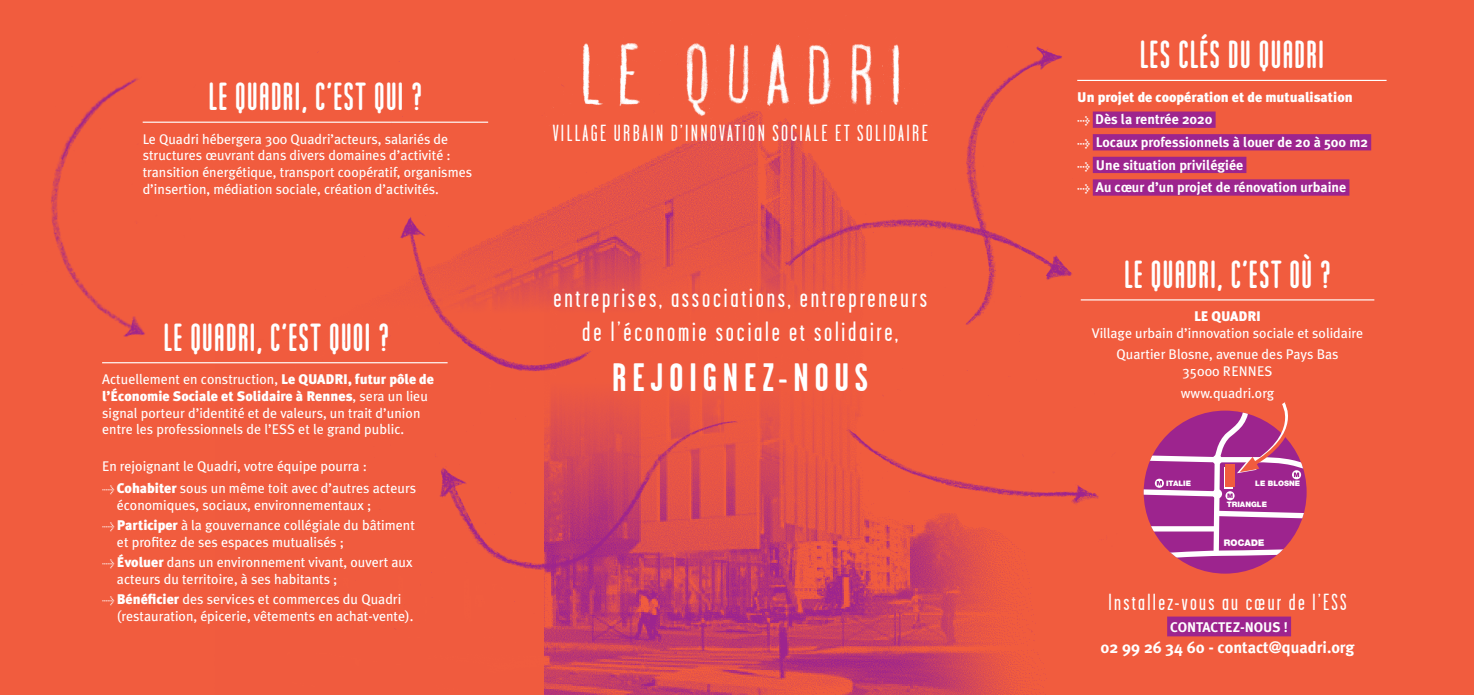
<style>
.page{position:relative;width:1474px;height:695px;background:#fff}
.page>*{position:absolute;margin:0;border:0;box-sizing:border-box;transform-origin:0 0}
.t1{font:700 39.55px "Garage Gothic";letter-spacing:.15em;color:#fff}
.t2{font:35px "Marten Caps";letter-spacing:.04em;color:#fff}
.t3{font:28px/33.6px "Garage Gothic";letter-spacing:.1em;color:#fff;text-align:center}
.t4{font:23.28px "Garage Gothic";letter-spacing:.1em;color:#fff}
.t5{font:700 16.28px "Meta Plus";color:#fff}
.t6{font:14px/16.8px "Meta Plus";color:#fff}
.t7{font:700 14px "Meta Plus";color:#fff}
.t8{font:900 14px "Meta Plus";color:#fff}
.t9{font:900 9.1px "Helvetica Neue LT Std";color:#fff}
.t10{font:900 7.52px "Helvetica Neue LT Std";color:#fff}
.s1{font-weight:900}
.s2{font-size:10.5px}
</style>
<div class="page">
<div style="left:0;top:0;width:1473px;height:694px;background:#f15c3e"></div>
<hr style="left:1077px;top:80px;width:309px;height:1px;background:#fff">
<div style="left:1092px;top:111px;width:123px;height:17px;background:#9d248e"></div>
<div style="left:1092px;top:134px;width:279px;height:16px;background:#9d248e"></div>
<div style="left:1092px;top:157px;width:154px;height:16px;background:#9d248e"></div>
<div style="left:1092px;top:179px;width:257px;height:17px;background:#9d248e"></div>
<img style="left:544px;top:632px;width:502px;height:62px">
<hr style="left:1080px;top:299px;width:294px;height:1px;background:#fff">
<div style="left:1167px;top:616px;width:123px;height:20px;background:#9d248e"></div>
<svg style="left:1143px;top:402px;width:163px;height:171px"></svg>
<hr style="left:102px;top:362px;width:345px;height:1px;background:#fff">
<hr style="left:143px;top:122px;width:345px;height:1px;background:#fff">
<img style="left:315px;top:43px;width:823px;height:589px">
<img style="left:51px;top:78px;width:175px;height:259px">
<div style="left:1225px;top:464px;width:9px;height:22px;background:#f15c3e"></div>
<p class="t2" style="left:209px;top:76px;width:215px">LE QUADRI, C’EST QUI ?</p>
<p class="t6" style="left:143px;top:130px;width:331px">Le Quadri hébergera 300 Quadri’acteurs, salariés de structures œuvrant dans divers domaines d’activité : transition énergétique, transport coopératif, organismes d’insertion, médiation sociale, création d’activités.</p>
<p class="t2" style="left:164px;top:316px;width:226px">LE QUADRI, C’EST QUOI ?</p>
<p class="t6" style="left:102px;top:370px;width:333px">Actuellement en construction, <span class="s1">Le QUADRI, futur pôle de l’Économie Sociale et Solidaire à Rennes</span>, sera un lieu signal porteur d’identité et de valeurs, un trait d’union entre les professionnels de l’ESS et le grand public.</p>
<p class="t6" style="left:102px;top:458px;width:266px">En rejoignant le Quadri, votre équipe pourra :</p>
<p class="t6" style="left:117px;top:479px;width:301px;text-indent:-15px"><span class="s2">&gt;</span> <span class="s1">Cohabiter</span> sous un même toit avec d’autres acteurs économiques, sociaux, environnementaux ;</p>
<p class="t6" style="left:117px;top:516px;width:299px;text-indent:-15px"><span class="s2">&gt;</span> <span class="s1">Participer</span> à la gouvernance collégiale du bâtiment et profitez de ses espaces mutualisés ;</p>
<p class="t6" style="left:117px;top:553px;width:297px;text-indent:-15px"><span class="s2">&gt;</span> <span class="s1">Évoluer</span> dans un environnement vivant, ouvert aux acteurs du territoire, à ses habitants ;</p>
<p class="t6" style="left:117px;top:590px;width:298px;text-indent:-15px"><span class="s2">&gt;</span> <span class="s1">Bénéficier</span> des services et commerces du Quadri (restauration, épicerie, vêtements en achat-vente).</p>
<p class="t4" style="left:552px;top:121px;width:377px">VILLAGE URBAIN D’INNOVATION SOCIALE ET SOLIDAIRE</p>
<p class="t3" style="left:553px;top:281px;width:375px">entreprises, associations, entrepreneurs de l’économie sociale et solidaire,</p>
<p class="t1" style="left:612px;top:356px;width:258px">REJOIGNEZ-NOUS</p>
<p class="t2" style="left:1139px;top:34px;width:185px">LES CLÉS DU QUADRI</p>
<p class="t8" style="left:1077px;top:89px;width:277px">Un projet de coopération et de mutualisation</p>
<p class="t7" style="left:1077px;top:111px;width:137px"><span class="s2">&gt;</span> Dès la rentrée 2020</p>
<p class="t7" style="left:1077px;top:134px;width:292px"><span class="s2">&gt;</span> Locaux professionnels à louer de 20 à 500 m2</p>
<p class="t7" style="left:1077px;top:157px;width:167px"><span class="s2">&gt;</span> Une situation privilégiée</p>
<p class="t7" style="left:1077px;top:179px;width:270px"><span class="s2">&gt;</span> Au cœur d’un projet de rénovation urbaine</p>
<p class="t2" style="left:1124px;top:254px;width:208px">LE QUADRI, C’EST OÙ ?</p>
<p class="t6" style="left:1091px;top:308px;width:273px;text-align:center"><span class="s1">LE QUADRI<br></span>Village urbain d’innovation sociale et solidaire</p>
<p class="t6" style="left:1116px;top:346px;width:224px;text-align:center">Quartier Blosne, avenue des Pays Bas<br>35000 RENNES</p>
<p class="t6" style="left:1180px;top:384px;width:95px">www.quadri.org</p>
<p class="t10" style="left:1166px;top:479px;width:26px">ITALIE</p>
<p class="t10" style="left:1255px;top:479px;width:46px">LE BLOSNE</p>
<p class="t10" style="left:1226px;top:500px;width:42px">TRIANGLE</p>
<p class="t9" style="left:1223px;top:537px;width:42px;rotate:-1deg">ROCADE</p>
<p class="t4" style="left:1108px;top:590px;width:239px">Installez-vous au cœur de l’ESS</p>
<p class="t7" style="left:1170px;top:618px;width:119px">CONTACTEZ-NOUS !</p>
<p class="t5" style="left:1100px;top:638px;width:255px">02 99 26 34 60 - contact@quadri.org</p>
</div>
